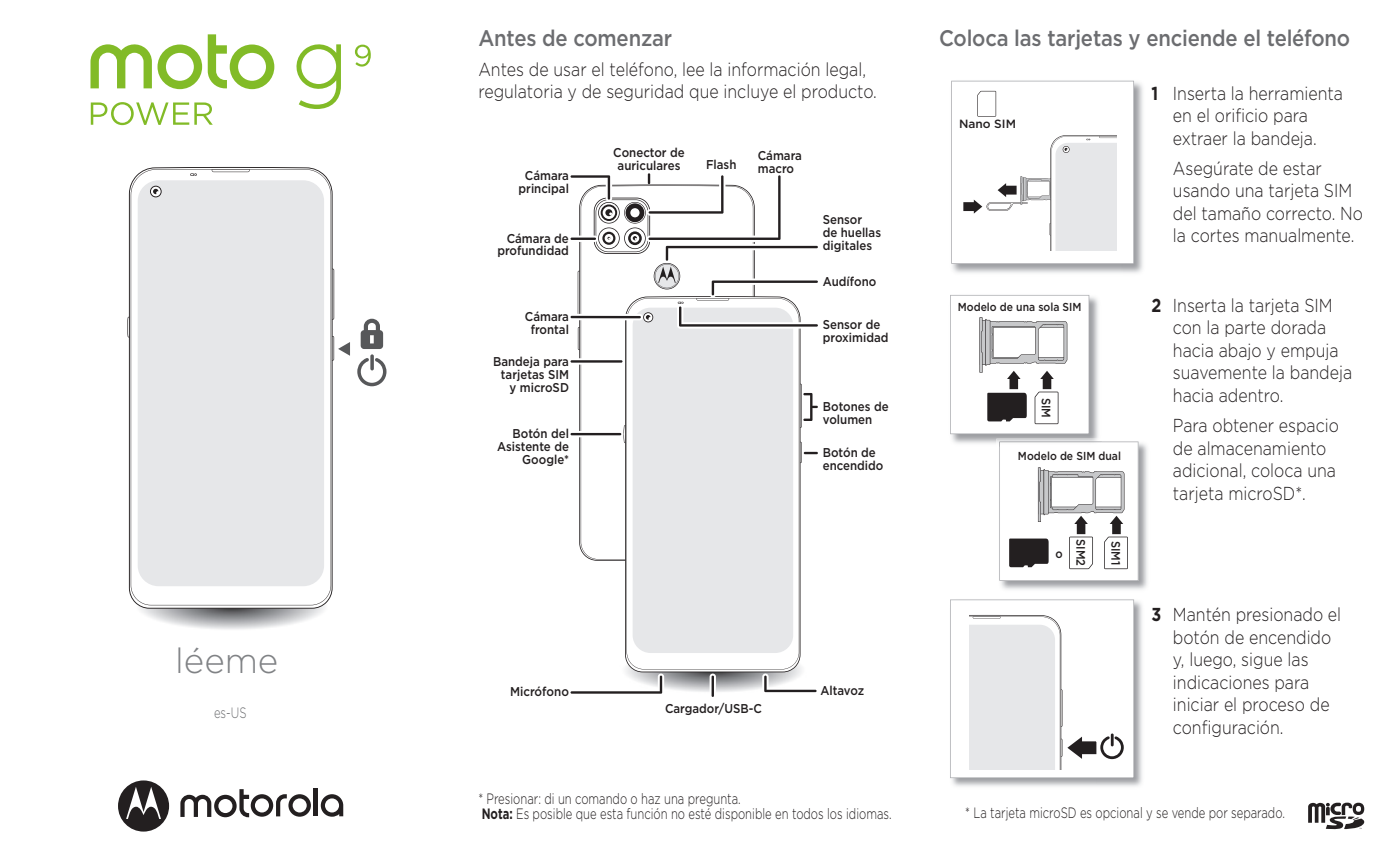
<style>
.page{position:relative;width:1382px;height:858px;background:#fff}
.page>*{position:absolute;margin:0;border:0;box-sizing:border-box;transform-origin:0 0}
.Read_Me_Text{font:300 35px "Gotham";color:#808285}
.Heading_1{font:500 22.5px "Gotham";letter-spacing:-.01em;color:#6c6d70;scale:.9 1}
.Body{font:300 18.75px/22.5px "Gotham";color:#231f20;scale:.85 1}
.Number__cont{font:300 18.75px/22.5px "Gotham";color:#231f20;scale:.85 1}
.Body__Boilerplate{font:300 15px "Gotham";color:#231f20;scale:.75 1}
.Language_ID__Boilerp{font:300 15px "Gotham";color:#6c6d70;scale:.75 1}
.t1{font:500 12.75px/12.8px "Gotham";color:#231f20;scale:.9 1}
.t2{font:500 12.75px "Gotham";color:#231f20;scale:.91 1}
.t3{font:500 12.25px "Gotham";color:#231f20;scale:.9 1}
.t4{font:500 12px "Gotham";color:#231f20}
.t5{font:500 11.5px "Gotham";color:#231f20;scale:.9 1}
.s1{font-weight:700}
</style>
<div class="page">
<img style="left:128px;top:585px;width:196px;height:44px">
<svg style="left:321px;top:794px;width:22px;height:22px"></svg>
<hr style="left:314px;top:788px;width:4px;height:28px;background:#231f20">
<svg style="left:180px;top:789px;width:131px;height:28px"></svg>
<svg style="left:118px;top:780px;width:51px;height:51px"></svg>
<svg style="left:361px;top:319px;width:22px;height:30px"></svg>
<svg style="left:357px;top:358px;width:29px;height:28px"></svg>
<svg style="left:370px;top:354px;width:4px;height:16px"></svg>
<svg style="left:355px;top:45px;width:16px;height:22px"></svg>
<svg style="left:296px;top:44px;width:45px;height:65px"></svg>
<svg style="left:90px;top:44px;width:62px;height:44px"></svg>
<svg style="left:158px;top:44px;width:44px;height:45px"></svg>
<svg style="left:208px;top:34px;width:66px;height:55px"></svg>
<svg style="left:91px;top:102px;width:122px;height:23px"></svg>
<svg style="left:127px;top:316px;width:2px;height:21px"></svg>
<svg style="left:333px;top:336px;width:17px;height:25px"></svg>
<svg style="left:333px;top:268px;width:1px;height:52px"></svg>
<svg style="left:129px;top:167px;width:204px;height:441px"></svg>
<svg style="left:131px;top:169px;width:200px;height:436px"></svg>
<svg style="left:212px;top:169px;width:38px;height:3px"></svg>
<div style="left:138px;top:180px;width:186px;height:406px;background:#e6e7e9;border-radius:21px"></div>
<svg style="left:150px;top:186px;width:12px;height:11px"></svg>
<svg style="left:190px;top:173px;width:7px;height:3px"></svg>
<img style="left:615px;top:650px;width:187px;height:44px">
<svg style="left:623px;top:425px;width:2px;height:18px"></svg>
<svg style="left:625px;top:350px;width:175px;height:322px"></svg>
<svg style="left:627px;top:350px;width:172px;height:319px"></svg>
<div style="left:633px;top:307px;width:160px;height:346px;background:#e6e7e9;border-radius:18px"></div>
<svg style="left:710px;top:673px;width:6px;height:23px"></svg>
<hr style="left:712px;top:675px;width:2px;height:22px;background:#231f20">
<svg style="left:658px;top:673px;width:6px;height:19px"></svg>
<svg style="left:570px;top:675px;width:92px;height:18px"></svg>
<svg style="left:568px;top:358px;width:56px;height:6px"></svg>
<svg style="left:799px;top:383px;width:19px;height:45px"></svg>
<svg style="left:799px;top:441px;width:19px;height:22px"></svg>
<svg style="left:568px;top:431px;width:55px;height:6px"></svg>
<hr style="left:570px;top:360px;width:52px;height:2px;background:#231f20">
<hr style="left:570px;top:433px;width:51px;height:2px;background:#231f20">
<svg style="left:762px;top:673px;width:55px;height:21px"></svg>
<svg style="left:570px;top:173px;width:248px;height:177px"></svg>
<img style="left:951px;top:80px;width:192px;height:193px">
<svg style="left:951px;top:81px;width:183px;height:183px"></svg>
<img style="left:999px;top:441px;width:149px;height:149px">
<img style="left:950px;top:295px;width:149px;height:149px">
<img style="left:996px;top:438px;width:103px;height:6px">
<svg style="left:999px;top:441px;width:139px;height:139px"></svg>
<svg style="left:950px;top:295px;width:139px;height:139px"></svg>
<img style="left:950px;top:600px;width:192px;height:187px">
<svg style="left:950px;top:599px;width:184px;height:179px"></svg>
<svg style="left:1308px;top:802px;width:56px;height:27px"></svg>
<p class="Read_Me_Text" style="left:175px;top:638px;width:105px">léeme</p>
<p class="Language_ID__Boilerp" style="left:214px;top:703px;width:45px">es-US</p>
<p class="Heading_1" style="left:478px;top:24px;width:217px">Antes de comenzar</p>
<p class="Body" style="left:478px;top:58px;width:470px">Antes de usar el teléfono, lee la información legal, regulatoria y de seguridad que incluye el producto.</p>
<p class="t1" style="left:519px;top:169px;width:58px;text-align:center">Cámara principal</p>
<p class="t1" style="left:497px;top:231px;width:81px;text-align:right">Cámara de profundidad</p>
<p class="t1" style="left:525px;top:310px;width:50px;text-align:center">Cámara frontal</p>
<p class="t1" style="left:493px;top:355px;width:86px;text-align:right">Bandeja para tarjetas SIM y microSD</p>
<p class="t1" style="left:497px;top:427px;width:81px;text-align:right">Botón del<br>Asistente de<br>Google*</p>
<p class="t1" style="left:613px;top:146px;width:81px;text-align:center">Conector de auriculares</p>
<p class="t1" style="left:706px;top:158px;width:35px">Flash</p>
<p class="t1" style="left:758px;top:149px;width:50px">Cámara macro</p>
<p class="t1" style="left:823px;top:213px;width:66px">Sensor<br>de huellas digitales</p>
<p class="t1" style="left:823px;top:275px;width:61px">Audífono</p>
<p class="t1" style="left:823px;top:318px;width:74px">Sensor de proximidad</p>
<p class="t1" style="left:823px;top:400px;width:75px">Botones de volumen</p>
<p class="t1" style="left:823px;top:446px;width:69px">Botón de encendido</p>
<p class="t2" style="left:510px;top:682px;width:66px">Micrófono</p>
<p class="t1" style="left:665px;top:702px;width:109px">Cargador/USB-C</p>
<p class="t1" style="left:820px;top:684px;width:50px">Altavoz</p>
<p class="Body__Boilerplate" style="left:478px;top:789px;width:351px">* Presionar: di un comando o haz una pregunta.</p>
<p class="Body__Boilerplate" style="left:482px;top:804px;width:548px"><span class="s1">Nota:</span> Es posible que esta función no esté disponible en todos los idiomas.</p>
<p class="Heading_1" style="left:939px;top:24px;width:458px">Coloca las tarjetas y enciende el teléfono</p>
<p class="t4" style="left:959px;top:116px;width:59px">Nano SIM</p>
<p class="t5" style="left:958px;top:299px;width:139px">Modelo de una sola SIM</p>
<p class="t3" style="left:1054px;top:398px;width:24px;rotate:90deg">SIM</p>
<p class="t5" style="left:1018px;top:448px;width:116px">Modelo de SIM dual</p>
<p class="t3" style="left:1055px;top:545px;width:10px">o</p>
<p class="t3" style="left:1089px;top:539px;width:31px;rotate:90deg">SIM2</p>
<p class="t3" style="left:1124px;top:540px;width:29px;rotate:90deg">SIM1</p>
<p class="Body" style="left:1173px;top:81px;width:202px;text-indent:-21px"><span class="s1">1</span> Inserta la herramienta en el orificio para extraer la bandeja.</p>
<p class="Number__cont" style="left:1173px;top:156px;width:225px">Asegúrate de estar usando una tarjeta SIM del tamaño correcto. No la cortes manualmente.</p>
<p class="Body" style="left:1173px;top:293px;width:212px;text-indent:-21px"><span class="s1">2</span> Inserta la tarjeta SIM con la parte dorada hacia abajo y empuja suavemente la bandeja hacia adentro.</p>
<p class="Number__cont" style="left:1173px;top:413px;width:197px">Para obtener espacio de almacenamiento adicional, coloca una tarjeta microSD*.</p>
<p class="Body" style="left:1173px;top:603px;width:200px;text-indent:-21px"><span class="s1">3</span> Mantén presionado el botón de encendido y, luego, sigue las indicaciones para iniciar el proceso de configuración.</p>
<p class="Body__Boilerplate" style="left:965px;top:802px;width:428px">* La tarjeta microSD es opcional y se vende por separado.</p>
</div>
